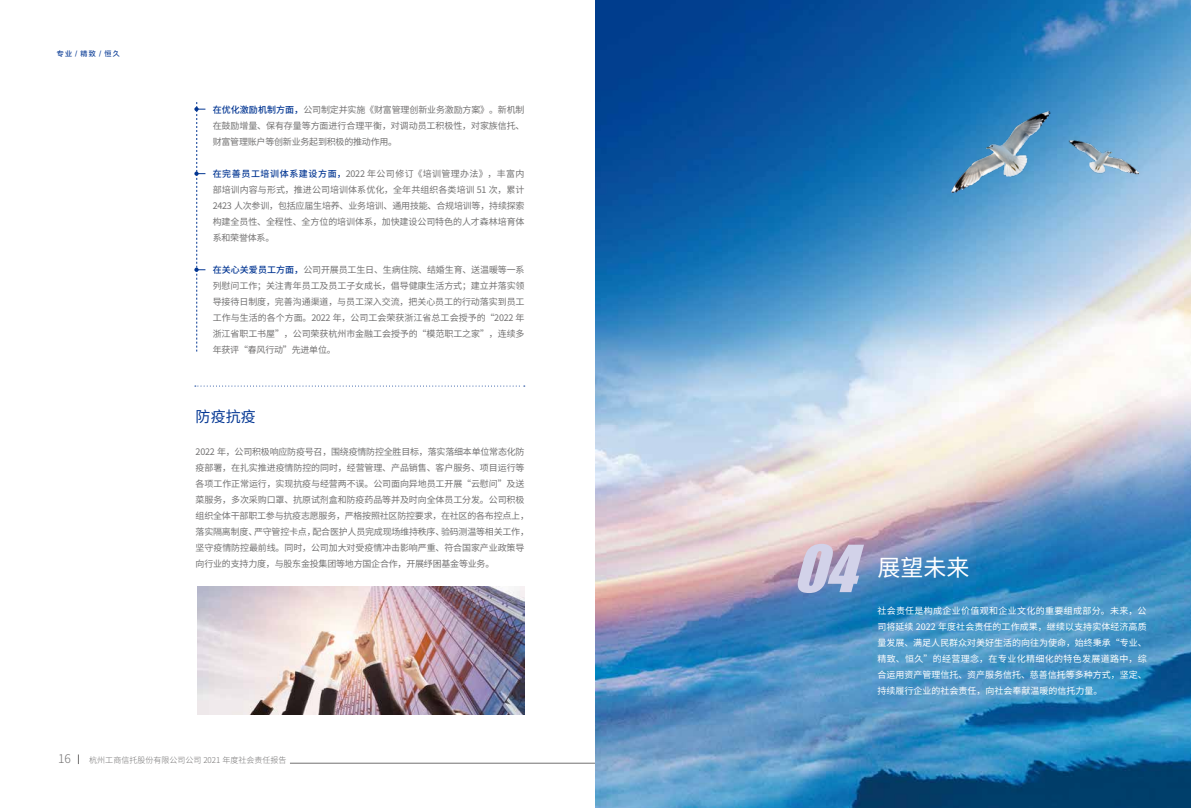
<style>
.page{position:relative;width:1191px;height:808px;background:#fff}
.page>*{position:absolute;margin:0;border:0;box-sizing:border-box;transform-origin:0 0}
.t1{font:italic 60px "Impact";color:#d2d2e9}
.t2{font:23px "Source Han Sans CN";color:#fff}
.t3{font:15px "Source Han Sans CN";color:#043793}
.t4{font:300 12px "Source Han Sans CN";color:#727171}
.t5{font:9px/16px "Source Han Sans CN";letter-spacing:-.01em;color:#727171;text-align:justify}
.t6{font:9px/16px "Source Han Sans CN";color:#fff;text-align:justify}
.t7{font:300 8px "Source Han Sans CN";color:#727171}
.t8{font:7px "FZLTZHUNHK GBK1 0";color:#043793}
.s1{font-weight:500;color:#043793}
</style>
<div class="page">
<hr style="left:290px;top:763px;width:661px;height:1px;background:#727171">
<img style="left:595px;top:0;width:596px;height:808px">
<svg style="left:194px;top:102px;width:11px;height:249px"></svg>
<svg style="left:195px;top:386px;width:330px;height:1px"></svg>
<img style="left:197px;top:586px;width:327px;height:128px">
<img style="left:951px;top:111px;width:187px;height:81px">
<p class="t8" style="left:57px;top:50px;width:65px">专业/精致/恒久</p>
<p class="t5" style="left:213px;top:101px;width:313px"><span class="s1">在优化激励机制方面，</span>公司制定并实施《财富管理创新业务激励方案》。新机制在鼓励增量、保有存量等方面进行合理平衡，对调动员工积极性，对家族信托、财富管理账户等创新业务起到积极的推动作用。</p>
<p class="t5" style="left:213px;top:165px;width:313px"><span class="s1">在完善员工培训体系建设方面，</span>2022 年公司修订《培训管理办法》，丰富内部培训内容与形式，推进公司培训体系优化，全年共组织各类培训 51 次，累计2423 人次参训，包括应届生培养、业务培训、通用技能、合规培训等，持续探索构建全员性、全程性、全方位的培训体系，加快建设公司特色的人才森林培育体系和荣誉体系。</p>
<p class="t5" style="left:213px;top:261px;width:313px"><span class="s1">在关心关爱员工方面，</span>公司开展员工生日、生病住院、结婚生育、送温暖等一系列慰问工作；关注青年员工及员工子女成长，倡导健康生活方式；建立并落实领导接待日制度，完善沟通渠道，与员工深入交流，把关心员工的行动落实到员工工作与生活的各个方面。2022 年，公司工会荣获浙江省总工会授予的“2022 年浙江省职工书屋”，公司荣获杭州市金融工会授予的“模范职工之家”，连续多年获评“春风行动”先进单位。</p>
<h3 class="t3" style="left:196px;top:408px;width:61px">防疫抗疫</h3>
<p class="t5" style="left:196px;top:444px;width:335px;text-align:left">2022 年，公司积极响应防疫号召，围绕疫情防控全胜目标，落实落细本单位常态化防疫部署，在扎实推进疫情防控的同时，经营管理、产品销售、客户服务、项目运行等各项工作正常运行，实现抗疫与经营两不误。公司面向异地员工开展“云慰问”及送菜服务，多次采购口罩、抗原试剂盒和防疫药品等并及时向全体员工分发。公司积极组织全体干部职工参与抗疫志愿服务，严格按照社区防控要求，在社区的各布控点上，落实隔离制度、严守管控卡点，配合医护人员完成现场维持秩序、验码测温等相关工作，坚守疫情防控最前线。同时，公司加大对受疫情冲击影响严重、符合国家产业政策导向行业的支持力度，与股东金投集团等地方国企合作，开展纾困基金等业务。</p>
<h3 class="t4" style="left:58px;top:752px;width:14px">16</h3>
<p class="t7" style="left:89px;top:755px;width:199px">杭州工商信托股份有限公司公司 2021 年度社会责任报告</p>
<h1 class="t1" style="left:793px;top:522px;width:88px">04</h1>
<h2 class="t2" style="left:877px;top:555px;width:93px">展望未来</h2>
<p class="t6" style="left:877px;top:603px;width:271px">社会责任是构成企业价值观和企业文化的重要组成部分。未来，公司将延续 2022 年度社会责任的工作成果，继续以支持实体经济高质量发展、满足人民群众对美好生活的向往为使命，始终秉承“专业、精致、恒久”的经营理念，在专业化精细化的特色发展道路中，综合运用资产管理信托、资产服务信托、慈善信托等多种方式，坚定、持续履行企业的社会责任，向社会奉献温暖的信托力量。</p>
</div>
